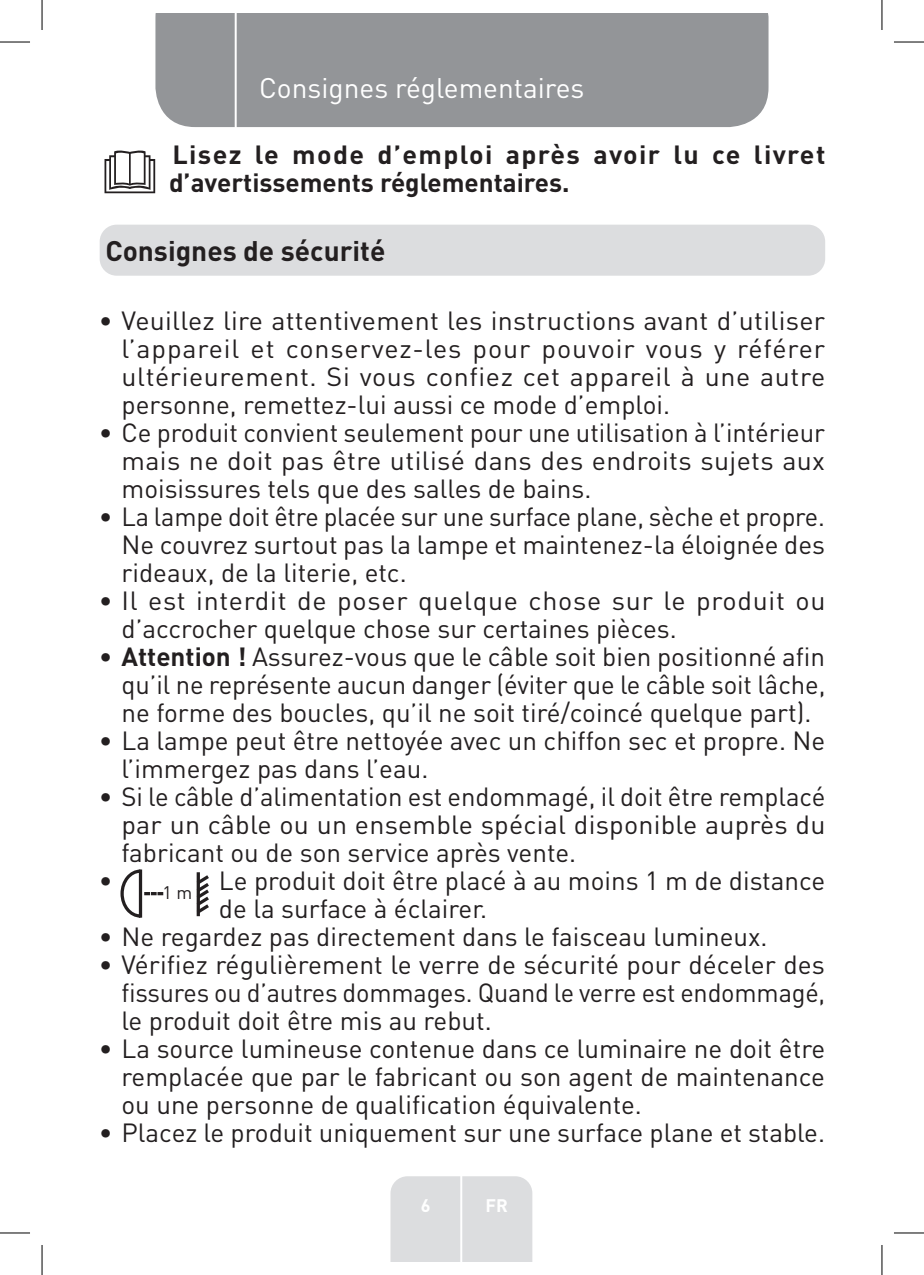
<style>
.page{position:relative;width:924px;height:1275px;background:#fff}
.page>*{position:absolute;margin:0;border:0;box-sizing:border-box;transform-origin:0 0}
.t1{font:28px "DIN Pro";color:#fff}
.Headline-01{font:700 28px "DIN Pro";color:#231f20}
.t2{font:26px/28px "DIN Pro";color:#231f20;text-align:justify}
.Large_Text__3_2_mm{font:700 26px/28px "DIN Pro";letter-spacing:.02em;color:#231f20}
.t3{font:700 18px "DIN Pro";color:#fff}
.Body{font:18px "DIN Pro";color:#231f20}
.s1{font-weight:700}
</style>
<div class="page">
<div style="left:155px;top:14px;width:613px;height:113px;background:#939598"></div>
<div style="left:390px;top:1176px;width:142px;height:85px;background:#dcdddf"></div>
<hr style="left:460px;top:1153px;width:2px;height:108px;background:#fff">
<hr style="left:234px;top:14px;width:2px;height:116px;background:#fff">
<div style="left:100px;top:225px;width:724px;height:51px;background:#dcdddf;border-radius:17px"></div>
<div style="left:196px;top:872px;width:4px;height:44px;border:2px solid #231f20"></div>
<svg style="left:196px;top:874px;width:13px;height:41px"></svg>
<svg style="left:120px;top:869px;width:43px;height:49px"></svg>
<svg style="left:104px;top:150px;width:51px;height:43px"></svg>
<hr style="left:0;top:42px;width:30px;height:1px;background:#000">
<hr style="left:893px;top:42px;width:30px;height:1px;background:#000">
<hr style="left:0;top:1232px;width:30px;height:1px;background:#000">
<hr style="left:893px;top:1232px;width:30px;height:1px;background:#000">
<hr style="left:42px;top:0;width:1px;height:30px;background:#000">
<hr style="left:42px;top:1245px;width:1px;height:30px;background:#000">
<hr style="left:881px;top:0;width:1px;height:30px;background:#000">
<hr style="left:881px;top:1245px;width:1px;height:30px;background:#000">
<p class="t1" style="left:259px;top:69px;width:326px">Consignes réglementaires</p>
<p class="Large_Text__3_2_mm" style="left:169px;top:139px;width:657px">Lisez le mode d’emploi après avoir lu ce livret d’avertissements réglementaires.</p>
<p class="Headline-01" style="left:105px;top:232px;width:281px">Consignes de sécurité</p>
<p class="t2" style="left:121px;top:305px;width:705px;text-indent:-23px">• Veuillez lire attentivement les instructions avant d’utiliser l’appareil et conservez-les pour pouvoir vous y référer ultérieurement. Si vous confiez cet appareil à une autre personne, remettez-lui aussi ce mode d’emploi.</p>
<p class="t2" style="left:121px;top:417px;width:704px;text-indent:-23px">• Ce produit convient seulement pour une utilisation à l’intérieur mais ne doit pas être utilisé dans des endroits sujets aux moisissures tels que des salles de bains.</p>
<p class="t2" style="left:121px;top:501px;width:704px;text-indent:-23px">• La lampe doit être placée sur une surface plane, sèche et propre.<br>Ne couvrez surtout pas la lampe et maintenez-la éloignée des rideaux, de la literie, etc.</p>
<p class="t2" style="left:121px;top:585px;width:705px;text-indent:-23px">• Il est interdit de poser quelque chose sur le produit ou d’accrocher quelque chose sur certaines pièces.</p>
<p class="t2" style="left:121px;top:641px;width:705px;text-indent:-23px">• <span class="s1">Attention !</span> Assurez-vous que le câble soit bien positionné afin qu’il ne représente aucun danger (éviter que le câble soit lâche, ne forme des boucles, qu’il ne soit tiré/coincé quelque part).</p>
<p class="t2" style="left:121px;top:725px;width:705px;text-indent:-23px">• La lampe peut être nettoyée avec un chiffon sec et propre. Ne l’immergez pas dans l’eau.</p>
<p class="t2" style="left:121px;top:781px;width:705px;text-indent:-23px">• Si le câble d’alimentation est endommagé, il doit être remplacé par un câble ou un ensemble spécial disponible auprès du fabricant ou de son service après vente.</p>
<p class="t2" style="left:99px;top:865px;width:15px">•</p>
<p class="Body" style="left:162px;top:880px;width:31px">1m</p>
<p class="t2" style="left:219px;top:865px;width:607px">Le produit doit être placé à au moins 1 m de distance de la surface à éclairer.</p>
<p class="t2" style="left:99px;top:921px;width:670px">• Ne regardez pas directement dans le faisceau lumineux.</p>
<p class="t2" style="left:121px;top:949px;width:705px;text-indent:-23px">• Vérifiez régulièrement le verre de sécurité pour déceler des fissures ou d’autres dommages. Quand le verre est endommagé, le produit doit être mis au rebut.</p>
<p class="t2" style="left:121px;top:1033px;width:704px;text-indent:-23px">• La source lumineuse contenue dans ce luminaire ne doit être remplacée que par le fabricant ou son agent de maintenance ou une personne de qualification équivalente.</p>
<p class="t2" style="left:99px;top:1117px;width:727px">• Placez le produit uniquement sur une surface plane et stable.</p>
<p class="t3" style="left:420px;top:1192px;width:11px">6</p>
<p class="t3" style="left:485px;top:1192px;width:24px">FR</p>
</div>
